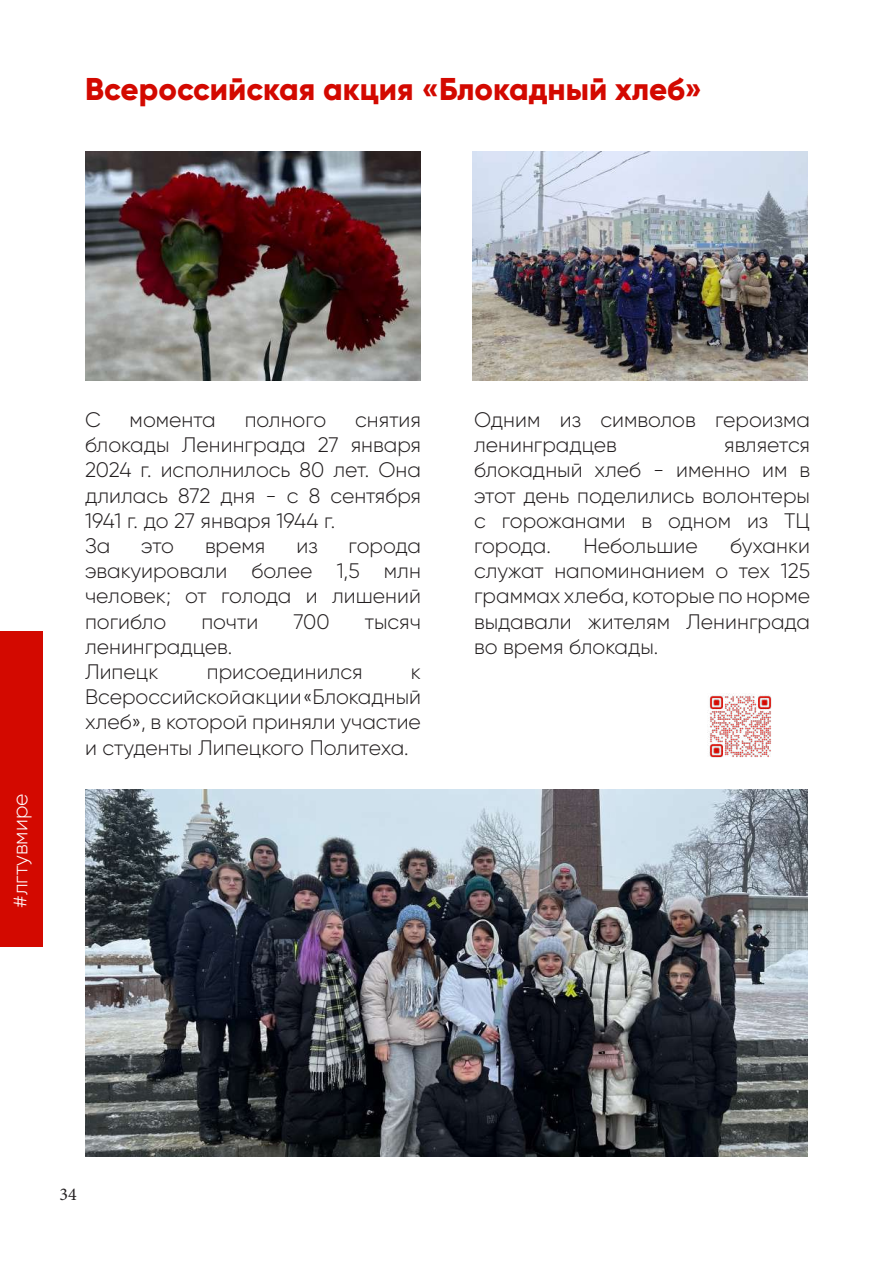
<style>
.page{position:relative;width:893px;height:1263px;background:#fff}
.page>*{position:absolute;margin:0;border:0;box-sizing:border-box;transform-origin:0 0}
.t1{font:800 31.5px "Gilroy";color:#d30900}
.t2{font:300 21px/25.2px "Gilroy";color:#231f20;text-align:justify}
.t3{font:300 21px "Gilroy";color:#fff}
.t4{font:18px "Minion Pro";color:#231f20}
</style>
<div class="page">
<div style="left:0;top:631px;width:43px;height:316px;background:#d30900"></div>
<img style="left:85px;top:789px;width:723px;height:368px">
<img style="left:85px;top:151px;width:336px;height:230px">
<img style="left:709px;top:693px;width:63px;height:65px">
<img style="left:472px;top:151px;width:336px;height:230px">
<h1 class="t1" style="left:85px;top:69px;width:619px">Всероссийская акция «Блокадный хлеб»</h1>
<p class="t3" style="left:7px;top:908px;width:116px;rotate:-90deg">#лгтувмире</p>
<p class="t2" style="left:85px;top:407px;width:17px">С</p>
<p class="t2" style="left:130px;top:407px;width:88px">момента</p>
<p class="t2" style="left:245px;top:407px;width:83px">полного</p>
<p class="t2" style="left:85px;top:407px;width:337px;text-align:left;text-indent:270px">снятия блокады Ленинграда 27 января<br>2024 г. исполнилось 80 лет. Она длилась 872 дня - с 8 сентября<br>1941 г. до 27 января 1944 г.<br>За</p>
<p class="t2" style="left:85px;top:533px;width:337px;text-indent:264px">города эвакуировали более 1,5 млн человек; от голода и лишений погибло</p>
<p class="t2" style="left:141px;top:533px;width:34px">это</p>
<p class="t2" style="left:205px;top:533px;width:62px">время</p>
<p class="t2" style="left:296px;top:533px;width:23px">из</p>
<p class="t2" style="left:201px;top:608px;width:58px">почти</p>
<p class="t2" style="left:293px;top:608px;width:38px">700</p>
<p class="t2" style="left:365px;top:608px;width:58px">тысяч</p>
<p class="t2" style="left:85px;top:634px;width:149px">ленинградцев.<br>Липецк</p>
<p class="t2" style="left:207px;top:659px;width:157px">присоединился</p>
<p class="t2" style="left:85px;top:659px;width:338px;text-indent:326px">к Всероссийской акции «Блокадный хлеб», в которой приняли участие и студенты Липецкого Политеха.</p>
<p class="t2" style="left:474px;top:407px;width:337px">Одним из символов героизма ленинградцев</p>
<p class="t2" style="left:474px;top:432px;width:337px;text-indent:250px">является блокадный хлеб - именно им в этот день поделились волонтеры с горожанами в одном из ТЦ города.</p>
<p class="t2" style="left:474px;top:533px;width:337px;text-indent:256px">буханки служат напоминанием о тех 125 граммах хлеба, которые по норме выдавали жителям Ленинграда во время блокады.</p>
<p class="t2" style="left:583px;top:533px;width:116px">Небольшие</p>
<p class="t4" style="left:60px;top:1182px;width:19px">34</p>
</div>
